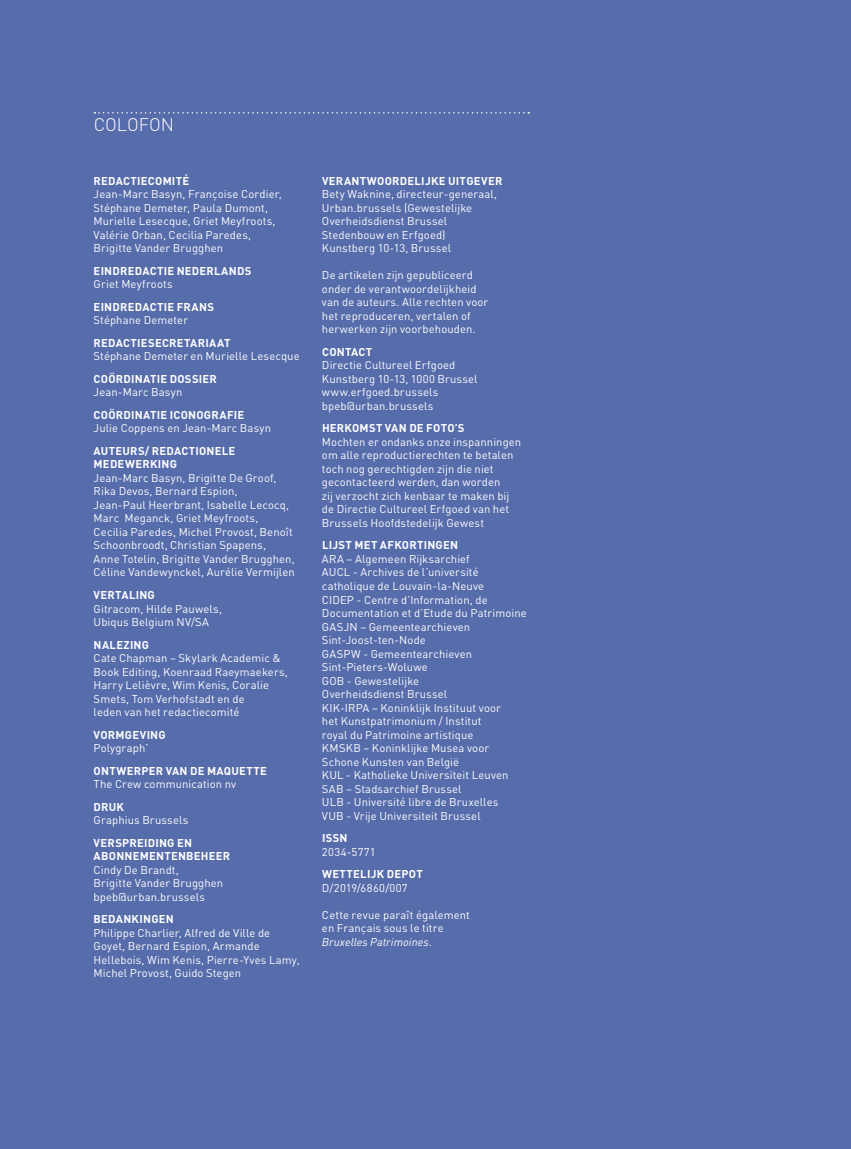
<style>
.page{position:relative;width:851px;height:1149px;background:#fff}
.page>*{position:absolute;margin:0;border:0;box-sizing:border-box;transform-origin:0 0}
.t1{font:300 18px "DINOT";letter-spacing:-.005em;color:#fff}
.t2{font:11.25px/13.5px "DINOT";letter-spacing:.01em;color:#fff}
.t3{font:700 11.25px/13.5px "DINOT";letter-spacing:.02em;color:#fff}
.s1{font-style:italic}
</style>
<div class="page">
<div style="left:0;top:0;width:850px;height:1148px;background:#566cab"></div>
<svg style="left:94px;top:112px;width:435px;height:1px"></svg>
<h1 class="t1" style="left:94px;top:113px;width:82px">COLOFON</h1>
<p class="t3" style="left:94px;top:173px;width:97px">REDACTIECOMITÉ</p>
<p class="t2" style="left:94px;top:187px;width:189px">Jean-Marc Basyn, Françoise Cordier, Stéphane Demeter, Paula Dumont, Murielle Lesecque, Griet Meyfroots, Valérie Orban, Cecilia Paredes, Brigitte Vander Brugghen</p>
<p class="t3" style="left:94px;top:263px;width:159px">EINDREDACTIE NEDERLANDS</p>
<p class="t2" style="left:94px;top:277px;width:81px">Griet Meyfroots</p>
<p class="t3" style="left:94px;top:299px;width:122px">EINDREDACTIE FRANS</p>
<p class="t2" style="left:94px;top:313px;width:96px">Stéphane Demeter</p>
<p class="t3" style="left:94px;top:335px;width:138px">REDACTIESECRETARIAAT</p>
<p class="t2" style="left:94px;top:349px;width:207px">Stéphane Demeter en Murielle Lesecque</p>
<p class="t3" style="left:94px;top:371px;width:125px">COÖRDINATIE DOSSIER</p>
<p class="t2" style="left:94px;top:385px;width:90px">Jean-Marc Basyn</p>
<p class="t3" style="left:94px;top:407px;width:152px">COÖRDINATIE ICONOGRAFIE</p>
<p class="t2" style="left:94px;top:421px;width:179px">Julie Coppens en Jean-Marc Basyn</p>
<p class="t3" style="left:94px;top:443px;width:143px">AUTEURS/ REDACTIONELE<br>MEDEWERKING</p>
<p class="t2" style="left:94px;top:470px;width:203px">Jean-Marc Basyn, Brigitte De Groof, Rika Devos, Bernard Espion,<br>Jean-Paul Heerbrant, Isabelle Lecocq, Marc Meganck, Griet Meyfroots, Cecilia Paredes, Michel Provost, Benoît Schoonbroodt, Christian Spapens, Anne Totelin, Brigitte Vander Brugghen, Céline Vandewynckel, Aurélie Vermijlen</p>
<p class="t3" style="left:94px;top:587px;width:63px">VERTALING</p>
<p class="t2" style="left:94px;top:601px;width:130px">Gitracom, Hilde Pauwels,<br>Ubiqus Belgium NV/SA</p>
<p class="t3" style="left:94px;top:637px;width:57px">NALEZING</p>
<p class="t2" style="left:94px;top:650px;width:196px">Cate Chapman – Skylark Academic &amp;<br>Book Editing, Koenraad Raeymaekers,<br>Harry Lelièvre, Wim Kenis, Coralie<br>Smets, Tom Verhofstadt en de<br>leden van het redactiecomité</p>
<p class="t3" style="left:94px;top:727px;width:74px">VORMGEVING</p>
<p class="t2" style="left:94px;top:740px;width:56px">Polygraph’</p>
<p class="t3" style="left:94px;top:763px;width:175px">ONTWERPER VAN DE MAQUETTE</p>
<p class="t2" style="left:94px;top:776px;width:144px">The Crew communication nv</p>
<p class="t3" style="left:94px;top:799px;width:32px">DRUK</p>
<p class="t2" style="left:94px;top:812px;width:96px">Graphius Brussels</p>
<p class="t3" style="left:94px;top:835px;width:138px">VERSPREIDING EN<br>ABONNEMENTENBEHEER</p>
<p class="t2" style="left:94px;top:862px;width:131px">Cindy De Brandt,<br>Brigitte Vander Brugghen bpeb@urban.brussels</p>
<p class="t3" style="left:94px;top:911px;width:82px">BEDANKINGEN</p>
<p class="t2" style="left:94px;top:925px;width:207px">Philippe Charlier, Alfred de Ville de Goyet, Bernard Espion, Armande Hellebois, Wim Kenis, Pierre-Yves Lamy, Michel Provost, Guido Stegen</p>
<p class="t3" style="left:322px;top:173px;width:182px">VERANTWOORDELIJKE UITGEVER</p>
<p class="t2" style="left:322px;top:187px;width:177px">Bety Waknine, directeur-generaal,<br>Urban.brussels (Gewestelijke<br>Overheidsdienst Brussel<br>Stedenbouw en Erfgoed)<br>Kunstberg 10-13, Brussel</p>
<p class="t2" style="left:322px;top:268px;width:168px">De artikelen zijn gepubliceerd onder de verantwoordelijkheid van de auteurs. Alle rechten voor het reproduceren, vertalen of herwerken zijn voorbehouden.</p>
<p class="t3" style="left:322px;top:344px;width:52px">CONTACT</p>
<p class="t2" style="left:322px;top:358px;width:157px">Directie Cultureel Erfgoed<br>Kunstberg 10-13, 1000 Brussel www.erfgoed.brussels bpeb@urban.brussels</p>
<p class="t3" style="left:322px;top:421px;width:144px">HERKOMST VAN DE FOTO’S</p>
<p class="t2" style="left:322px;top:434px;width:201px">Mochten er ondanks onze inspanningen om alle reproductierechten te betalen toch nog gerechtigden zijn die niet gecontacteerd werden, dan worden<br>zij verzocht zich kenbaar te maken bij de Directie Cultureel Erfgoed van het Brussels Hoofdstedelijk Gewest</p>
<p class="t3" style="left:322px;top:538px;width:138px">LIJST MET AFKORTINGEN</p>
<p class="t2" style="left:322px;top:551px;width:206px">ARA – Algemeen Rijksarchief<br>AUCL - Archives de l’université catholique de Louvain-la-Neuve<br>CIDEP - Centre d’Information, de<br>Documentation et d’Etude du Patrimoine<br>GASJN – Gemeentearchieven<br>Sint-Joost-ten-Node<br>GASPW - Gemeentearchieven<br>Sint-Pieters-Woluwe<br>GOB - Gewestelijke<br>Overheidsdienst Brussel<br>KIK-IRPA – Koninklijk Instituut voor<br>het Kunstpatrimonium / Institut<br>royal du Patrimoine artistique<br>KMSKB – Koninklijke Musea voor<br>Schone Kunsten van België<br>KUL - Katholieke Universiteit Leuven<br>SAB – Stadsarchief Brussel<br>ULB - Université libre de Bruxelles<br>VUB - Vrije Universiteit Brussel</p>
<p class="t3" style="left:322px;top:830px;width:27px">ISSN</p>
<p class="t2" style="left:322px;top:844px;width:55px">2034-5771</p>
<p class="t3" style="left:322px;top:866px;width:102px">WETTELIJK DEPOT</p>
<p class="t2" style="left:322px;top:880px;width:87px">D/2019/6860/007</p>
<p class="t2" style="left:322px;top:907px;width:149px">Cette revue paraît également en Français sous le titre<br><span class="s1">Bruxelles Patrimoines</span>.</p>
</div>
